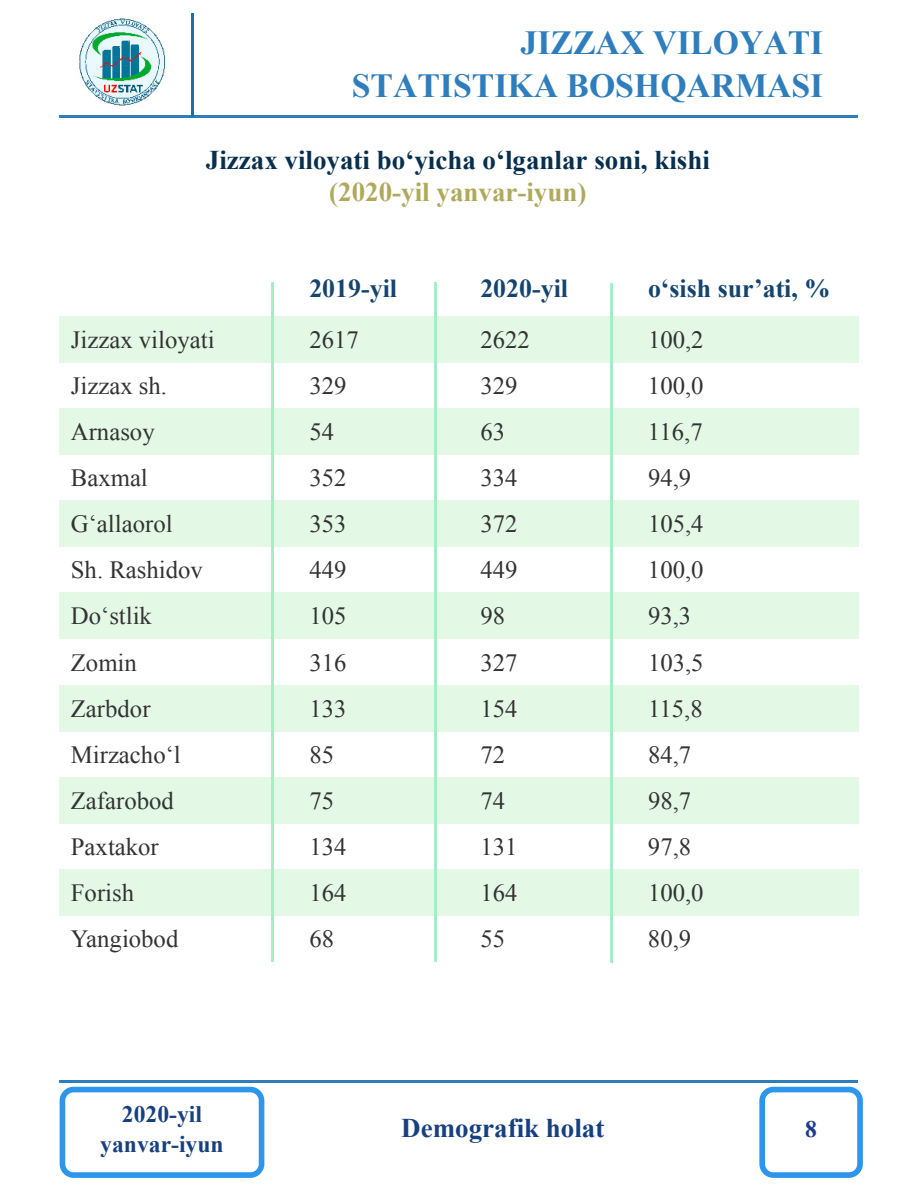
<style>
.page{position:relative;width:918px;height:1188px;background:#fff}
.page>*{position:absolute;margin:0;border:0;box-sizing:border-box;transform-origin:0 0}
.t1{font:700 33.75px/42.8px "Times New Roman";color:#2e7dbc;text-align:right}
.t2{font:700 27px "Times New Roman";color:#08304e}
.t3{font:700 27px "Times New Roman";color:#afaa5b}
.t4{font:700 27px "Times New Roman";color:#174080}
.t5{font:700 25.8px "Times New Roman";color:#15456e}
.t6{font:24.75px "Times New Roman";color:#333}
.t7{font:700 23.7px/30.3px "Times New Roman";color:#174080;text-align:center}
.t8{font:700 23.7px "Times New Roman";color:#1d3c8c}
</style>
<div class="page">
<hr style="left:60px;top:116px;width:798px;height:2px;background:#2e7dbc">
<img style="left:79px;top:18px;width:86px;height:88px">
<hr style="left:191px;top:14px;width:3px;height:103px;background:#216dad">
<hr style="left:60px;top:1080px;width:798px;height:2px;background:#2e7dbc">
<svg style="left:60px;top:1087px;width:204px;height:91px"></svg>
<svg style="left:759px;top:1087px;width:104px;height:91px"></svg>
<div style="left:60px;top:316px;width:238px;height:46px;background:#e3f9e6"></div>
<div style="left:298px;top:316px;width:171px;height:46px;background:#e3f9e6"></div>
<div style="left:469px;top:316px;width:168px;height:46px;background:#e3f9e6"></div>
<div style="left:637px;top:316px;width:221px;height:46px;background:#e3f9e6"></div>
<div style="left:60px;top:408px;width:238px;height:46px;background:#e3f9e6"></div>
<div style="left:298px;top:408px;width:171px;height:46px;background:#e3f9e6"></div>
<div style="left:469px;top:408px;width:168px;height:46px;background:#e3f9e6"></div>
<div style="left:637px;top:408px;width:221px;height:46px;background:#e3f9e6"></div>
<div style="left:60px;top:501px;width:238px;height:46px;background:#e3f9e6"></div>
<div style="left:298px;top:501px;width:171px;height:46px;background:#e3f9e6"></div>
<div style="left:469px;top:501px;width:168px;height:46px;background:#e3f9e6"></div>
<div style="left:637px;top:501px;width:221px;height:46px;background:#e3f9e6"></div>
<div style="left:60px;top:593px;width:238px;height:46px;background:#e3f9e6"></div>
<div style="left:298px;top:593px;width:171px;height:46px;background:#e3f9e6"></div>
<div style="left:469px;top:593px;width:168px;height:46px;background:#e3f9e6"></div>
<div style="left:637px;top:593px;width:221px;height:46px;background:#e3f9e6"></div>
<div style="left:60px;top:685px;width:238px;height:46px;background:#e3f9e6"></div>
<div style="left:298px;top:685px;width:171px;height:46px;background:#e3f9e6"></div>
<div style="left:469px;top:685px;width:168px;height:46px;background:#e3f9e6"></div>
<div style="left:637px;top:685px;width:221px;height:46px;background:#e3f9e6"></div>
<div style="left:60px;top:777px;width:238px;height:47px;background:#e3f9e6"></div>
<div style="left:298px;top:777px;width:171px;height:47px;background:#e3f9e6"></div>
<div style="left:469px;top:777px;width:168px;height:47px;background:#e3f9e6"></div>
<div style="left:637px;top:777px;width:221px;height:47px;background:#e3f9e6"></div>
<div style="left:60px;top:870px;width:238px;height:46px;background:#e3f9e6"></div>
<div style="left:298px;top:870px;width:171px;height:46px;background:#e3f9e6"></div>
<div style="left:469px;top:870px;width:168px;height:46px;background:#e3f9e6"></div>
<div style="left:637px;top:870px;width:221px;height:46px;background:#e3f9e6"></div>
<hr style="left:434px;top:282px;width:2px;height:680px;background:#a8edc3">
<hr style="left:611px;top:284px;width:2px;height:679px;background:#a8edc3">
<hr style="left:271px;top:282px;width:2px;height:680px;background:#a8edc3">
<h1 class="t1" style="left:352px;top:20px;width:473px">JIZZAX VILOYATI<br>STATISTIKA BOSHQARMASI</h1>
<p class="t2" style="left:206px;top:141px;width:506px">Jizzax viloyati bo‘yicha o‘lganlar soni, kishi</p>
<p class="t3" style="left:329px;top:174px;width:259px">(2020-yil yanvar-iyun)</p>
<p class="t5" style="left:309px;top:271px;width:89px">2019-yil</p>
<p class="t5" style="left:480px;top:271px;width:89px">2020-yil</p>
<p class="t5" style="left:648px;top:271px;width:184px">o‘sish sur’ati, %</p>
<p class="t6" style="left:71px;top:323px;width:145px">Jizzax viloyati</p>
<p class="t6" style="left:309px;top:323px;width:51px">2617</p>
<p class="t6" style="left:480px;top:323px;width:51px">2622</p>
<p class="t6" style="left:648px;top:323px;width:57px">100,2</p>
<p class="t6" style="left:71px;top:369px;width:98px">Jizzax sh.</p>
<p class="t6" style="left:309px;top:369px;width:39px">329</p>
<p class="t6" style="left:480px;top:369px;width:39px">329</p>
<p class="t6" style="left:648px;top:369px;width:57px">100,0</p>
<p class="t6" style="left:71px;top:415px;width:85px">Arnasoy</p>
<p class="t6" style="left:309px;top:415px;width:26px">54</p>
<p class="t6" style="left:480px;top:415px;width:26px">63</p>
<p class="t6" style="left:648px;top:415px;width:56px">116,7</p>
<p class="t6" style="left:71px;top:461px;width:78px">Baxmal</p>
<p class="t6" style="left:309px;top:461px;width:39px">352</p>
<p class="t6" style="left:480px;top:461px;width:39px">334</p>
<p class="t6" style="left:648px;top:461px;width:45px">94,9</p>
<p class="t6" style="left:71px;top:507px;width:103px">G‘allaorol</p>
<p class="t6" style="left:309px;top:507px;width:39px">353</p>
<p class="t6" style="left:480px;top:507px;width:39px">372</p>
<p class="t6" style="left:648px;top:507px;width:57px">105,4</p>
<p class="t6" style="left:71px;top:553px;width:134px">Sh. Rashidov</p>
<p class="t6" style="left:309px;top:553px;width:39px">449</p>
<p class="t6" style="left:480px;top:553px;width:39px">449</p>
<p class="t6" style="left:648px;top:553px;width:57px">100,0</p>
<p class="t6" style="left:71px;top:599px;width:83px">Do‘stlik</p>
<p class="t6" style="left:309px;top:599px;width:39px">105</p>
<p class="t6" style="left:480px;top:599px;width:26px">98</p>
<p class="t6" style="left:648px;top:599px;width:45px">93,3</p>
<p class="t6" style="left:71px;top:646px;width:68px">Zomin</p>
<p class="t6" style="left:309px;top:646px;width:39px">316</p>
<p class="t6" style="left:480px;top:646px;width:39px">327</p>
<p class="t6" style="left:648px;top:646px;width:57px">103,5</p>
<p class="t6" style="left:71px;top:692px;width:81px">Zarbdor</p>
<p class="t6" style="left:309px;top:692px;width:39px">133</p>
<p class="t6" style="left:480px;top:692px;width:39px">154</p>
<p class="t6" style="left:648px;top:692px;width:56px">115,8</p>
<p class="t6" style="left:71px;top:738px;width:111px">Mirzacho‘l</p>
<p class="t6" style="left:309px;top:738px;width:26px">85</p>
<p class="t6" style="left:480px;top:738px;width:26px">72</p>
<p class="t6" style="left:648px;top:738px;width:45px">84,7</p>
<p class="t6" style="left:71px;top:784px;width:105px">Zafarobod</p>
<p class="t6" style="left:309px;top:784px;width:26px">75</p>
<p class="t6" style="left:480px;top:784px;width:26px">74</p>
<p class="t6" style="left:648px;top:784px;width:45px">98,7</p>
<p class="t6" style="left:71px;top:830px;width:89px">Paxtakor</p>
<p class="t6" style="left:309px;top:830px;width:39px">134</p>
<p class="t6" style="left:480px;top:830px;width:39px">131</p>
<p class="t6" style="left:648px;top:830px;width:45px">97,8</p>
<p class="t6" style="left:71px;top:876px;width:65px">Forish</p>
<p class="t6" style="left:309px;top:876px;width:39px">164</p>
<p class="t6" style="left:480px;top:876px;width:39px">164</p>
<p class="t6" style="left:648px;top:876px;width:57px">100,0</p>
<p class="t6" style="left:71px;top:922px;width:109px">Yangiobod</p>
<p class="t6" style="left:309px;top:922px;width:26px">68</p>
<p class="t6" style="left:480px;top:922px;width:26px">55</p>
<p class="t6" style="left:648px;top:922px;width:45px">80,9</p>
<p class="t7" style="left:100px;top:1098px;width:125px">2020-yil yanvar-iyun</p>
<p class="t4" style="left:401px;top:1110px;width:205px">Demografik holat</p>
<p class="t8" style="left:805px;top:1113px;width:13px">8</p>
</div>
